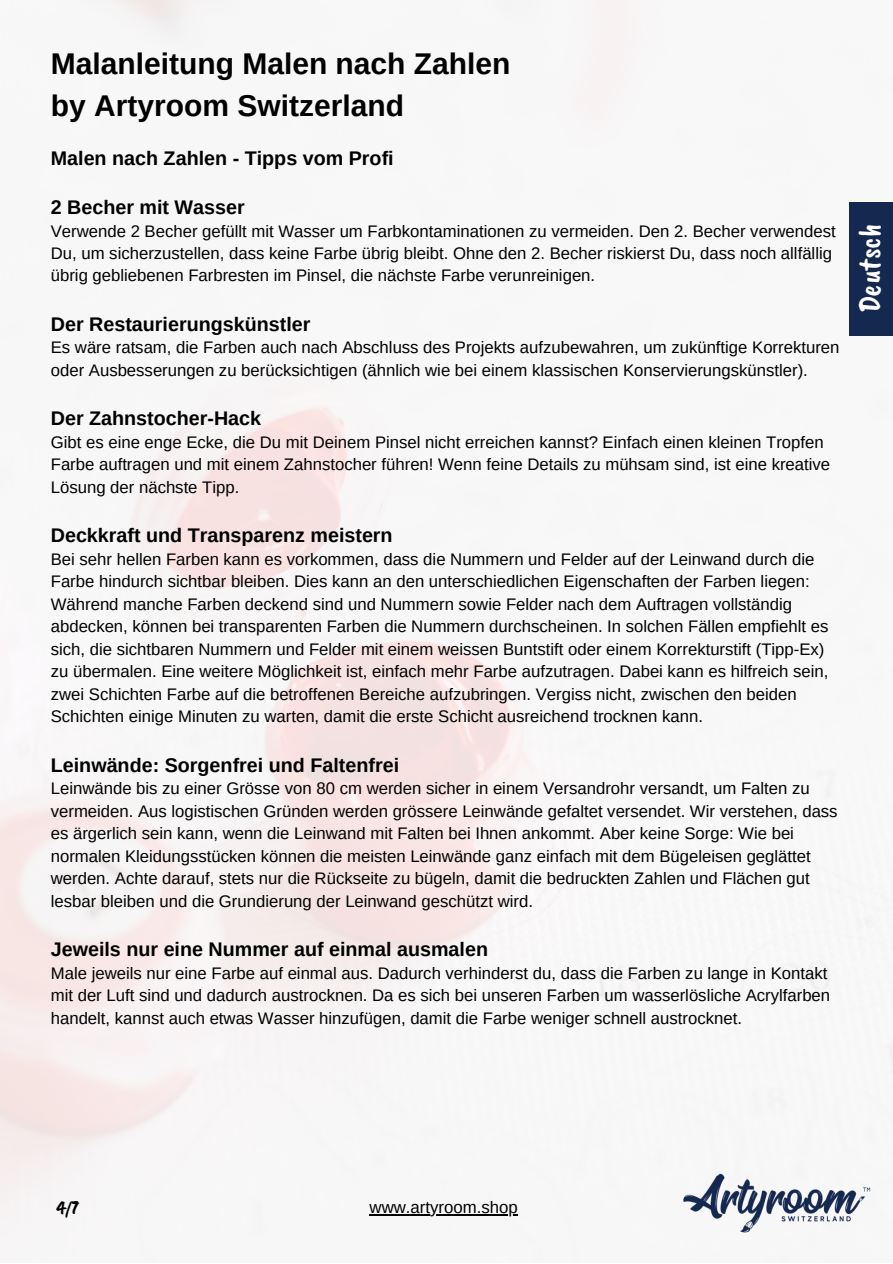
<style>
.page{position:relative;width:893px;height:1264px;background:#fff}
.page>*{position:absolute;margin:0;border:0;box-sizing:border-box;transform-origin:0 0}
.t1{font:31.65px "Caveat Brush";color:#fff}
.t2{font:700 30px/41.5px "Arimo";color:#000}
.t3{font:700 19.65px "Arimo";color:#000}
.t4{font:19.65px "Caveat Brush";color:#000}
.t5{font:16.8px "Arimo";color:#000}
.t6{font:16.65px/22.5px "Arimo";color:#000}
</style>
<div class="page">
<img style="left:0;top:0;width:892px;height:1262px">
<div style="left:848px;top:202px;width:44px;height:133px;background:#15284f"></div>
<img style="left:681px;top:1173px;width:192px;height:61px">
<hr style="left:369px;top:1214px;width:149px;height:1px;background:#000">
<p class="t2" style="left:51px;top:43px;width:461px">Malanleitung Malen nach Zahlen by Artyroom Switzerland</p>
<p class="t3" style="left:51px;top:147px;width:344px">Malen nach Zahlen - Tipps vom Profi</p>
<p class="t3" style="left:51px;top:196px;width:195px">2 Becher mit Wasser</p>
<p class="t6" style="left:51px;top:219px;width:786px">Verwende 2 Becher gefüllt mit Wasser um Farbkontaminationen zu vermeiden. Den 2. Becher verwendest<br>Du, um sicherzustellen, dass keine Farbe übrig bleibt. Ohne den 2. Becher riskierst Du, dass noch allfällig übrig gebliebenen Farbresten im Pinsel, die nächste Farbe verunreinigen.</p>
<p class="t3" style="left:51px;top:313px;width:261px">Der Restaurierungskünstler</p>
<p class="t6" style="left:51px;top:336px;width:790px">Es wäre ratsam, die Farben auch nach Abschluss des Projekts aufzubewahren, um zukünftige Korrekturen oder Ausbesserungen zu berücksichtigen (ähnlich wie bei einem klassischen Konservierungskünstler).</p>
<p class="t3" style="left:51px;top:407px;width:212px">Der Zahnstocher-Hack</p>
<p class="t6" style="left:51px;top:431px;width:780px">Gibt es eine enge Ecke, die Du mit Deinem Pinsel nicht erreichen kannst? Einfach einen kleinen Tropfen<br>Farbe auftragen und mit einem Zahnstocher führen! Wenn feine Details zu mühsam sind, ist eine kreative<br>Lösung der nächste Tipp.</p>
<p class="t3" style="left:51px;top:524px;width:343px">Deckkraft und Transparenz meistern</p>
<p class="t6" style="left:51px;top:548px;width:779px">Bei sehr hellen Farben kann es vorkommen, dass die Nummern und Felder auf der Leinwand durch die Farbe hindurch sichtbar bleiben. Dies kann an den unterschiedlichen Eigenschaften der Farben liegen:<br>Während manche Farben deckend sind und Nummern sowie Felder nach dem Auftragen vollständig abdecken, können bei transparenten Farben die Nummern durchscheinen. In solchen Fällen empfiehlt es sich, die sichtbaren Nummern und Felder mit einem weissen Buntstift oder einem Korrekturstift (Tipp-Ex) zu übermalen. Eine weitere Möglichkeit ist, einfach mehr Farbe aufzutragen. Dabei kann es hilfreich sein, zwei Schichten Farbe auf die betroffenen Bereiche aufzubringen. Vergiss nicht, zwischen den beiden Schichten einige Minuten zu warten, damit die erste Schicht ausreichend trocknen kann.</p>
<p class="t3" style="left:51px;top:754px;width:350px">Leinwände: Sorgenfrei und Faltenfrei</p>
<p class="t6" style="left:51px;top:777px;width:788px">Leinwände bis zu einer Grösse von 80 cm werden sicher in einem Versandrohr versandt, um Falten zu vermeiden. Aus logistischen Gründen werden grössere Leinwände gefaltet versendet. Wir verstehen, dass es ärgerlich sein kann, wenn die Leinwand mit Falten bei Ihnen ankommt. Aber keine Sorge: Wie bei normalen Kleidungsstücken können die meisten Leinwände ganz einfach mit dem Bügeleisen geglättet werden. Achte darauf, stets nur die Rückseite zu bügeln, damit die bedruckten Zahlen und Flächen gut lesbar bleiben und die Grundierung der Leinwand geschützt wird.</p>
<p class="t3" style="left:51px;top:938px;width:438px">Jeweils nur eine Nummer auf einmal ausmalen</p>
<p class="t6" style="left:51px;top:961px;width:780px">Male jeweils nur eine Farbe auf einmal aus. Dadurch verhinderst du, dass die Farben zu lange in Kontakt mit der Luft sind und dadurch austrocknen. Da es sich bei unseren Farben um wasserlösliche Acrylfarben handelt, kannst auch etwas Wasser hinzufügen, damit die Farbe weniger schnell austrocknet.</p>
<p class="t1" style="left:849px;top:313px;width:91px;rotate:-90deg">Deutsch</p>
<p class="t4" style="left:57px;top:1195px;width:24px">4/7</p>
<p class="t5" style="left:369px;top:1197px;width:150px">www.artyroom.shop</p>
</div>
